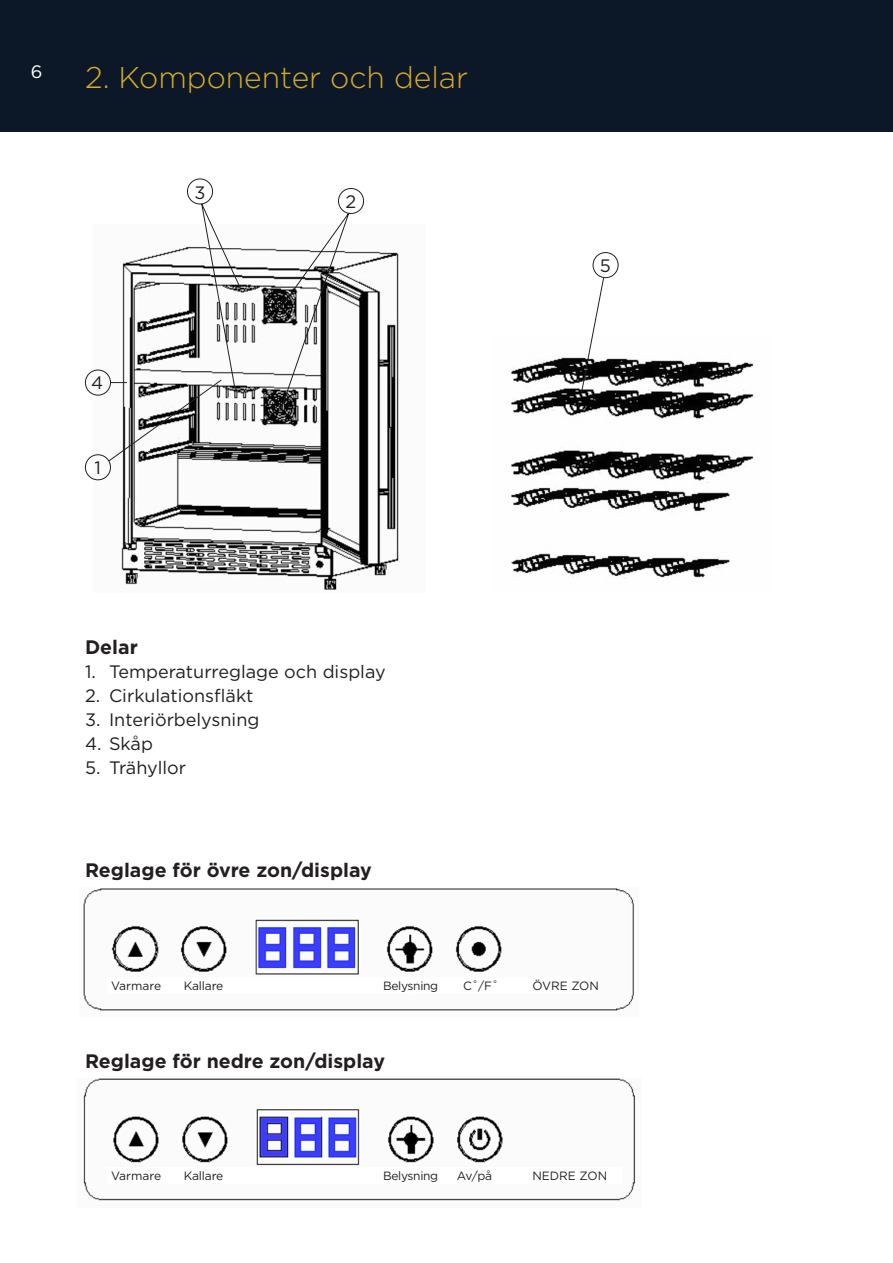
<style>
.page{position:relative;width:893px;height:1263px;background:#fff}
.page>*{position:absolute;margin:0;border:0;box-sizing:border-box;transform-origin:0 0}
.Sidetittel{font:300 30px "Gotham";color:#d9ac27}
.Mellomtittel{font:700 19.5px "Gotham";color:#231f20}
.Brødtekst{font:18px "Gotham";color:#231f20}
.t1{font:18px "Gotham";color:#fff}
.Punktliste{font:12px "Gotham";letter-spacing:-.02em;color:#231f20}
.Punktliste-2{font:12px "Gotham";color:#231f20}
</style>
<div class="page">
<div style="left:0;top:0;width:893px;height:132px;background:#0c1828"></div>
<img style="left:83px;top:888px;width:552px;height:123px">
<img style="left:83px;top:1079px;width:553px;height:122px">
<div style="left:107px;top:977px;width:486px;height:17px;background:#fff"></div>
<div style="left:107px;top:1167px;width:515px;height:17px;background:#fff"></div>
<img style="left:511px;top:357px;width:243px;height:222px">
<img style="left:94px;top:248px;width:305px;height:342px">
<svg style="left:280px;top:209px;width:71px;height:200px"></svg>
<div style="left:85px;top:454px;width:26px;height:26px;border:1px solid #231f20;border-radius:50%"></div>
<div style="left:338px;top:188px;width:26px;height:26px;border:1px solid #231f20;border-radius:50%"></div>
<div style="left:187px;top:179px;width:26px;height:25px;border:1px solid #231f20;border-radius:50%"></div>
<div style="left:85px;top:370px;width:26px;height:25px;border:1px solid #231f20;border-radius:50%"></div>
<div style="left:593px;top:252px;width:25px;height:26px;border:1px solid #231f20;border-radius:50%"></div>
<svg style="left:108px;top:198px;width:134px;height:264px"></svg>
<svg style="left:581px;top:277px;width:23px;height:115px"></svg>
<p class="t1" style="left:31px;top:60px;width:13px">6</p>
<p class="Sidetittel" style="left:85px;top:58px;width:384px">2. Komponenter och delar</p>
<p class="Brødtekst" style="left:91px;top:371px;width:14px">4</p>
<p class="Brødtekst" style="left:95px;top:457px;width:8px">1</p>
<p class="Brødtekst" style="left:195px;top:181px;width:13px">3</p>
<p class="Brødtekst" style="left:346px;top:190px;width:12px">2</p>
<p class="Brødtekst" style="left:600px;top:254px;width:13px">5</p>
<p class="Mellomtittel" style="left:85px;top:634px;width:54px">Delar</p>
<p class="Brødtekst" style="left:85px;top:660px;width:302px">1. Temperaturreglage och display</p>
<p class="Brødtekst" style="left:85px;top:684px;width:170px">2. Cirkulationsfläkt</p>
<p class="Brødtekst" style="left:85px;top:708px;width:176px">3. Interiörbelysning</p>
<p class="Brødtekst" style="left:85px;top:732px;width:69px">4. Skåp</p>
<p class="Brødtekst" style="left:85px;top:756px;width:103px">5. Trähyllor</p>
<p class="Mellomtittel" style="left:85px;top:857px;width:288px">Reglage för övre zon/display</p>
<p class="Punktliste-2" style="left:111px;top:978px;width:52px">Varmare</p>
<p class="Punktliste" style="left:184px;top:978px;width:41px">Kallare</p>
<p class="Punktliste" style="left:383px;top:978px;width:57px">Belysning</p>
<p class="Punktliste" style="left:463px;top:978px;width:36px">C˚/F˚</p>
<p class="Punktliste" style="left:532px;top:978px;width:68px">ÖVRE ZON</p>
<p class="Mellomtittel" style="left:85px;top:1048px;width:302px">Reglage för nedre zon/display</p>
<p class="Punktliste-2" style="left:111px;top:1168px;width:52px">Varmare</p>
<p class="Punktliste" style="left:184px;top:1168px;width:41px">Kallare</p>
<p class="Punktliste" style="left:383px;top:1168px;width:57px">Belysning</p>
<p class="Punktliste" style="left:457px;top:1168px;width:37px">Av/på</p>
<p class="Punktliste-2" style="left:532px;top:1168px;width:76px">NEDRE ZON</p>
</div>
